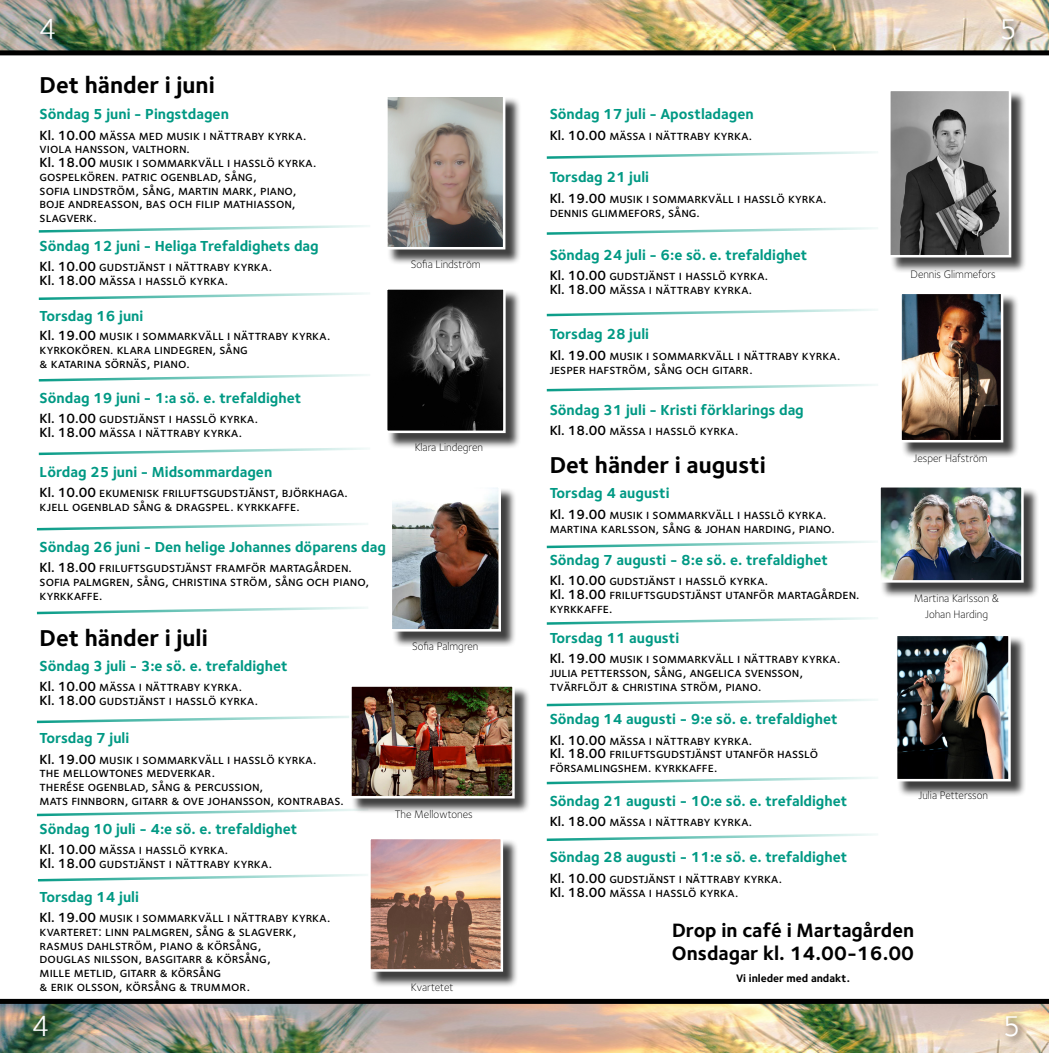
<style>
.page{position:relative;width:1049px;height:1053px;background:#fff}
.page>*{position:absolute;margin:0;border:0;box-sizing:border-box;transform-origin:0 0}
.t1{font:30px "Foundry Sterling";color:#fff}
.t2{font:700 23.75px "Foundry Sterling";color:#000}
.t3{font:700 20px/22.5px "Foundry Sterling";color:#000}
.t4{font:700 15px "Foundry Sterling";color:#009984}
.t5{font:13.75px/13.8px "Foundry Sterling Medium Expert";color:#000}
.t6{font:300 11.25px/16.2px "Foundry Sterling";color:#000;text-align:center}
.t7{font:700 11.25px "Foundry Sterling";color:#000}
.s1{font-family:"Foundry Sterling";font-weight:600}
</style>
<div class="page">
<img style="left:0;top:998px;width:1049px;height:54px">
<img style="left:0;top:0;width:1049px;height:55px">
<div style="left:1002px;top:1011px;width:25px;height:34px;background:#000;opacity:.75"></div>
<div style="left:998px;top:15px;width:25px;height:34px;background:#000;opacity:.75"></div>
<div style="left:37px;top:15px;width:27px;height:33px;background:#000;opacity:.75"></div>
<div style="left:29px;top:1011px;width:27px;height:33px;background:#000;opacity:.75"></div>
<svg style="left:38px;top:225px;width:332px;height:8px"></svg>
<svg style="left:38px;top:292px;width:332px;height:8px"></svg>
<svg style="left:38px;top:374px;width:332px;height:8px"></svg>
<svg style="left:38px;top:448px;width:332px;height:8px"></svg>
<svg style="left:36px;top:523px;width:332px;height:8px"></svg>
<svg style="left:36px;top:607px;width:332px;height:8px"></svg>
<svg style="left:36px;top:716px;width:313px;height:8px"></svg>
<svg style="left:36px;top:809px;width:315px;height:8px"></svg>
<svg style="left:37px;top:874px;width:331px;height:8px"></svg>
<svg style="left:546px;top:151px;width:332px;height:8px"></svg>
<svg style="left:546px;top:227px;width:332px;height:8px"></svg>
<svg style="left:546px;top:309px;width:332px;height:8px"></svg>
<svg style="left:546px;top:384px;width:332px;height:8px"></svg>
<svg style="left:546px;top:541px;width:332px;height:8px"></svg>
<svg style="left:546px;top:617px;width:332px;height:8px"></svg>
<svg style="left:546px;top:699px;width:332px;height:8px"></svg>
<svg style="left:546px;top:777px;width:332px;height:8px"></svg>
<svg style="left:546px;top:833px;width:332px;height:8px"></svg>
<div style="left:387px;top:96px;width:134px;height:169px;background:#000;opacity:.75"></div>
<img style="left:388px;top:97px;width:114px;height:149px">
<div style="left:385px;top:94px;width:120px;height:155px;border:2px solid #fff"></div>
<div style="left:387px;top:289px;width:134px;height:159px;background:#000;opacity:.75"></div>
<img style="left:388px;top:290px;width:115px;height:140px">
<div style="left:385px;top:287px;width:121px;height:146px;border:2px solid #fff"></div>
<div style="left:391px;top:487px;width:125px;height:160px;background:#000;opacity:.75"></div>
<img style="left:393px;top:488px;width:105px;height:140px">
<div style="left:390px;top:485px;width:111px;height:146px;border:2px solid #fff"></div>
<div style="left:351px;top:686px;width:179px;height:128px;background:#000;opacity:.75"></div>
<img style="left:352px;top:687px;width:160px;height:108px">
<div style="left:349px;top:684px;width:166px;height:114px;border:2px solid #fff"></div>
<div style="left:370px;top:838px;width:148px;height:149px;background:#000;opacity:.75"></div>
<img style="left:371px;top:839px;width:129px;height:129px">
<div style="left:368px;top:836px;width:135px;height:135px;border:2px solid #fff"></div>
<div style="left:890px;top:91px;width:137px;height:182px;background:#000;opacity:.75"></div>
<img style="left:891px;top:92px;width:117px;height:162px">
<div style="left:888px;top:89px;width:123px;height:168px;border:2px solid #fff"></div>
<div style="left:901px;top:293px;width:118px;height:165px;background:#000;opacity:.75"></div>
<img style="left:902px;top:294px;width:98px;height:145px">
<div style="left:899px;top:291px;width:104px;height:151px;border:2px solid #fff"></div>
<div style="left:880px;top:487px;width:159px;height:111px;background:#000;opacity:.75"></div>
<img style="left:881px;top:488px;width:140px;height:91px">
<div style="left:878px;top:485px;width:146px;height:97px;border:2px solid #fff"></div>
<div style="left:896px;top:635px;width:130px;height:161px;background:#000;opacity:.75"></div>
<img style="left:898px;top:636px;width:110px;height:142px">
<div style="left:895px;top:633px;width:116px;height:148px;border:2px solid #fff"></div>
<h1 class="t1" style="left:39px;top:12px;width:19px">4</h1>
<h1 class="t1" style="left:999px;top:12px;width:19px">5</h1>
<h2 class="t2" style="left:40px;top:70px;width:177px">Det händer i juni</h2>
<p class="t4" style="left:40px;top:105px;width:191px">Söndag 5 juni - Pingstdagen</p>
<p class="t5" style="left:40px;top:128px;width:278px"><span class="s1">Kl. 10.00</span> mässa med musik i nättraby kyrka. viola hansson, valthorn.<br><span class="s1">Kl. 18.00</span> musik i sommarkväll i hasslö kyrka. gospelkören. patric ogenblad, sång,<br>sofia lindström, sång, martin mark, piano, boje andreasson, bas och filip mathiasson, slagverk.</p>
<p class="t4" style="left:40px;top:236px;width:281px">Söndag 12 juni - Heliga Trefaldighets dag</p>
<p class="t5" style="left:40px;top:259px;width:234px"><span class="s1">Kl. 10.00</span> gudstjänst i nättraby kyrka.<br><span class="s1">Kl. 18.00</span> mässa i hasslö kyrka.</p>
<p class="t4" style="left:40px;top:307px;width:105px">Torsdag 16 juni</p>
<p class="t5" style="left:40px;top:329px;width:292px"><span class="s1">Kl. 19.00</span> musik i sommarkväll i nättraby kyrka. kyrkokören. klara lindegren, sång<br>&amp; katarina sörnäs, piano.</p>
<p class="t4" style="left:40px;top:389px;width:263px">Söndag 19 juni - 1:a sö. e. trefaldighet</p>
<p class="t5" style="left:40px;top:411px;width:220px"><span class="s1">Kl. 10.00</span> gudstjänst i hasslö kyrka.<br><span class="s1">Kl. 18.00</span> mässa i nättraby kyrka.</p>
<p class="t4" style="left:40px;top:462px;width:234px">Lördag 25 juni - Midsommardagen</p>
<p class="t5" style="left:40px;top:485px;width:310px"><span class="s1">Kl. 10.00</span> ekumenisk friluftsgudstjänst, björkhaga. kjell ogenblad sång &amp; dragspel. kyrkkaffe.</p>
<p class="t4" style="left:40px;top:538px;width:348px">Söndag 26 juni - Den helige Johannes döparens dag</p>
<p class="t5" style="left:40px;top:560px;width:331px"><span class="s1">Kl. 18.00</span> friluftsgudstjänst framför martagården. sofia palmgren, sång, christina ström, sång och piano, kyrkkaffe.</p>
<h2 class="t2" style="left:40px;top:624px;width:170px">Det händer i juli</h2>
<p class="t4" style="left:40px;top:657px;width:250px">Söndag 3 juli - 3:e sö. e. trefaldighet</p>
<p class="t5" style="left:40px;top:679px;width:220px"><span class="s1">Kl. 10.00</span> mässa i nättraby kyrka.<br><span class="s1">Kl. 18.00</span> gudstjänst i hasslö kyrka.</p>
<p class="t4" style="left:40px;top:729px;width:91px">Torsdag 7 juli</p>
<p class="t5" style="left:40px;top:752px;width:306px"><span class="s1">Kl. 19.00</span> musik i sommarkväll i hasslö kyrka.<br>the mellowtones medverkar.<br>therése ogenblad, sång &amp; percussion,<br>mats finnborn, gitarr &amp; ove johansson, kontrabas.</p>
<p class="t4" style="left:40px;top:820px;width:259px">Söndag 10 juli - 4:e sö. e. trefaldighet</p>
<p class="t5" style="left:40px;top:842px;width:234px"><span class="s1">Kl. 10.00</span> mässa i hasslö kyrka.<br><span class="s1">Kl. 18.00</span> gudstjänst i nättraby kyrka.</p>
<p class="t4" style="left:40px;top:887px;width:101px">Torsdag 14 juli</p>
<p class="t5" style="left:40px;top:910px;width:292px"><span class="s1">Kl. 19.00</span> musik i sommarkväll i nättraby kyrka. kvarteret: linn palmgren, sång &amp; slagverk, rasmus dahlström, piano &amp; körsång,<br>douglas nilsson, basgitarr &amp; körsång,<br>mille metlid, gitarr &amp; körsång<br>&amp; erik olsson, körsång &amp; trummor.</p>
<h1 class="t1" style="left:32px;top:1008px;width:19px">4</h1>
<p class="t6" style="left:411px;top:255px;width:71px">Sofia Lindström</p>
<p class="t6" style="left:415px;top:439px;width:70px">Klara Lindegren</p>
<p class="t6" style="left:412px;top:638px;width:68px">Sofia Palmgren</p>
<p class="t6" style="left:395px;top:806px;width:80px">The Mellowtones</p>
<p class="t6" style="left:411px;top:978px;width:44px">Kvartetet</p>
<p class="t4" style="left:550px;top:105px;width:205px">Söndag 17 juli - Apostladagen</p>
<p class="t5" style="left:550px;top:129px;width:204px"><span class="s1">Kl. 10.00</span> mässa i nättraby kyrka.</p>
<p class="t4" style="left:550px;top:168px;width:101px">Torsdag 21 juli</p>
<p class="t5" style="left:550px;top:191px;width:278px"><span class="s1">Kl. 19.00</span> musik i sommarkväll i hasslö kyrka. dennis glimmefors, sång.</p>
<p class="t4" style="left:550px;top:246px;width:259px">Söndag 24 juli - 6:e sö. e. trefaldighet</p>
<p class="t5" style="left:550px;top:268px;width:220px"><span class="s1">Kl. 10.00</span> gudstjänst i hasslö kyrka.<br><span class="s1">Kl. 18.00</span> mässa i nättraby kyrka.</p>
<p class="t4" style="left:550px;top:325px;width:101px">Torsdag 28 juli</p>
<p class="t5" style="left:550px;top:348px;width:292px"><span class="s1">Kl. 19.00</span> musik i sommarkväll i nättraby kyrka. jesper hafström, sång och gitarr.</p>
<p class="t4" style="left:550px;top:401px;width:256px">Söndag 31 juli - Kristi förklarings dag</p>
<p class="t5" style="left:550px;top:423px;width:190px"><span class="s1">Kl. 18.00</span> mässa i hasslö kyrka.</p>
<h2 class="t2" style="left:550px;top:450px;width:218px">Det händer i augusti</h2>
<p class="t4" style="left:550px;top:484px;width:121px">Torsdag 4 augusti</p>
<p class="t5" style="left:550px;top:507px;width:287px"><span class="s1">Kl. 19.00</span> musik i sommarkväll i hasslö kyrka. martina karlsson, sång &amp; johan harding, piano.</p>
<p class="t4" style="left:550px;top:550px;width:280px">Söndag 7 augusti - 8:e sö. e. trefaldighet</p>
<p class="t5" style="left:550px;top:573px;width:311px"><span class="s1">Kl. 10.00</span> gudstjänst i hasslö kyrka.<br><span class="s1">Kl. 18.00</span> friluftsgudstjänst utanför martagården. kyrkkaffe.</p>
<p class="t6" style="left:910px;top:266px;width:87px">Dennis Glimmefors</p>
<p class="t6" style="left:913px;top:449px;width:76px">Jesper Hafström</p>
<p class="t6" style="left:914px;top:589px;width:87px">Martina Karlsson &amp;<br>Johan Harding</p>
<p class="t4" style="left:550px;top:628px;width:131px">Torsdag 11 augusti</p>
<p class="t5" style="left:550px;top:651px;width:292px"><span class="s1">Kl. 19.00</span> musik i sommarkväll i nättraby kyrka. julia pettersson, sång, angelica svensson, tvärflöjt &amp; christina ström, piano.</p>
<p class="t4" style="left:550px;top:710px;width:289px">Söndag 14 augusti - 9:e sö. e. trefaldighet</p>
<p class="t5" style="left:550px;top:732px;width:270px"><span class="s1">Kl. 10.00</span> mässa i nättraby kyrka.<br><span class="s1">Kl. 18.00</span> friluftsgudstjänst utanför hasslö församlingshem. kyrkkaffe.</p>
<p class="t4" style="left:550px;top:791px;width:299px">Söndag 21 augusti - 10:e sö. e. trefaldighet</p>
<p class="t5" style="left:550px;top:814px;width:204px"><span class="s1">Kl. 18.00</span> mässa i nättraby kyrka.</p>
<p class="t4" style="left:550px;top:848px;width:299px">Söndag 28 augusti - 11:e sö. e. trefaldighet</p>
<p class="t5" style="left:550px;top:871px;width:234px"><span class="s1">Kl. 10.00</span> gudstjänst i nättraby kyrka.<br><span class="s1">Kl. 18.00</span> mässa i hasslö kyrka.</p>
<h3 class="t3" style="left:672px;top:918px;width:244px">Drop in café i Martagården<br>Onsdagar kl. 14.00-16.00</h3>
<p class="t7" style="left:736px;top:971px;width:116px">Vi inleder med andakt.</p>
<p class="t6" style="left:918px;top:787px;width:71px">Julia Pettersson</p>
<h1 class="t1" style="left:1003px;top:1008px;width:19px">5</h1>
</div>
